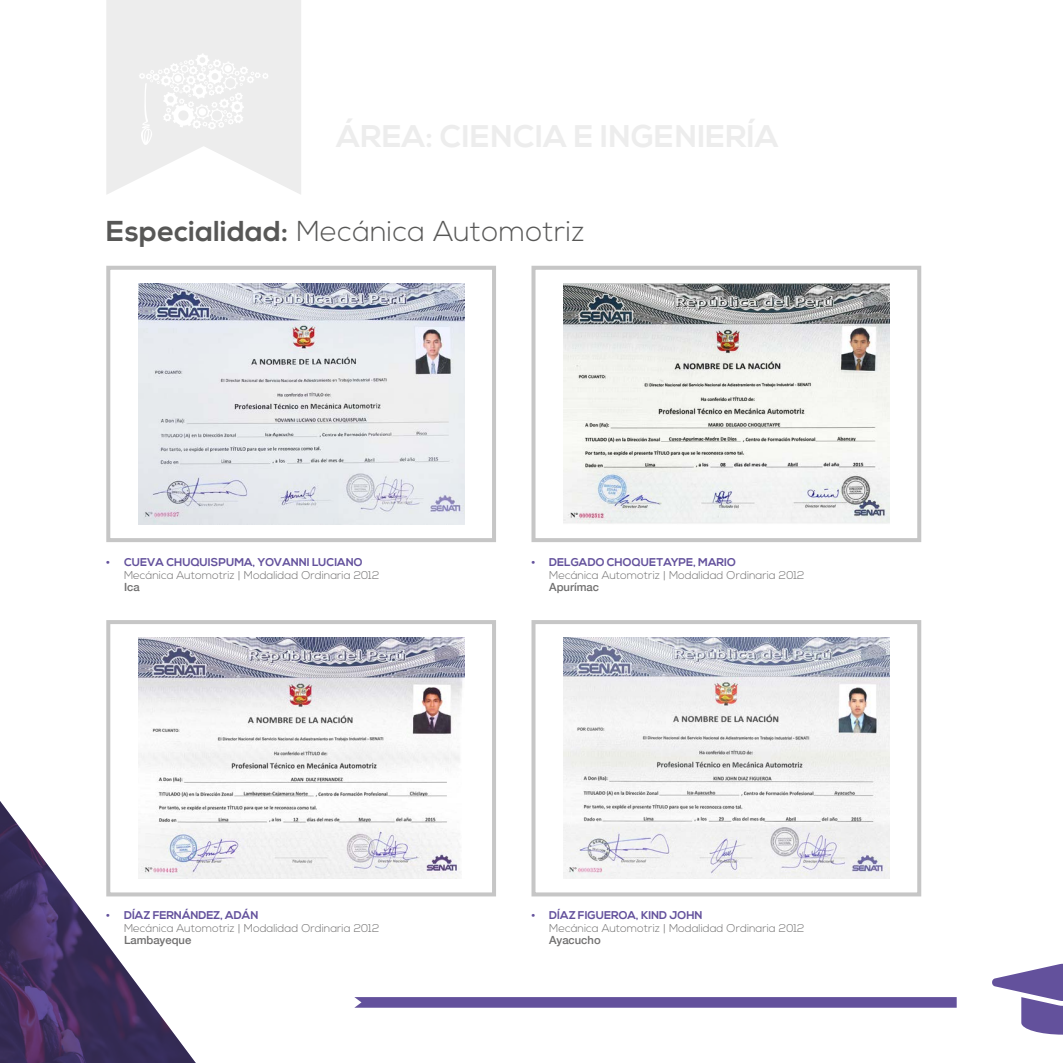
<style>
.page{position:relative;width:1063px;height:1063px;background:#fff}
.page>*{position:absolute;margin:0;border:0;box-sizing:border-box;transform-origin:0 0}
.t1{font:300 28.75px "Nexa";letter-spacing:.01em;color:#575756}
.t2{font:300 11.25px "Nexa";color:#706f6f}
.t3{font:700 11.25px "Nexa";color:#63519c}
.t4{font:500 11.25px "Helvetica 65";color:#706f6f}
.s1{font-weight:700}
</style>
<div class="page">
<svg style="left:106px;top:0;width:195px;height:194px"></svg>
<div style="left:225px;top:65px;width:6px;height:7px;background:#fff;border-radius:50%"></div>
<img style="left:0;top:801px;width:196px;height:262px">
<svg style="left:992px;top:964px;width:71px;height:71px"></svg>
<svg style="left:354px;top:997px;width:603px;height:11px;background:#69579f"></svg>
<div style="left:531px;top:266px;width:390px;height:276px;background:#fff;border:4px solid #c6c6c6"></div>
<div style="left:106px;top:266px;width:390px;height:276px;background:#fff;border:4px solid #c6c6c6"></div>
<img style="left:138px;top:283px;width:326px;height:241px">
<img style="left:564px;top:283px;width:325px;height:241px">
<div style="left:531px;top:620px;width:390px;height:276px;background:#fff;border:4px solid #c6c6c6"></div>
<div style="left:106px;top:620px;width:390px;height:276px;background:#fff;border:4px solid #c6c6c6"></div>
<img style="left:138px;top:638px;width:327px;height:241px">
<img style="left:563px;top:638px;width:326px;height:241px">
<h1 class="t1" style="left:106px;top:215px;width:480px"><span class="s1">Especialidad:</span> Mecánica Automotriz</h1>
<p class="t3" style="left:106px;top:556px;width:258px">• CUEVA CHUQUISPUMA, YOVANNI LUCIANO</p>
<p class="t2" style="left:124px;top:568px;width:257px">Mecánica Automotriz | Modalidad Ordinaria 2012</p>
<p class="t4" style="left:124px;top:581px;width:17px">Ica</p>
<p class="t3" style="left:106px;top:909px;width:154px">• DÍAZ FERNÁNDEZ, ADÁN</p>
<p class="t2" style="left:124px;top:922px;width:257px">Mecánica Automotriz | Modalidad Ordinaria 2012</p>
<p class="t4" style="left:124px;top:934px;width:69px">Lambayeque</p>
<p class="t3" style="left:531px;top:556px;width:206px">• DELGADO CHOQUETAYPE, MARIO</p>
<p class="t2" style="left:549px;top:568px;width:257px">Mecánica Automotriz | Modalidad Ordinaria 2012</p>
<p class="t4" style="left:549px;top:581px;width:51px">Apurímac</p>
<p class="t3" style="left:531px;top:909px;width:173px">• DÍAZ FIGUEROA, KIND JOHN</p>
<p class="t2" style="left:549px;top:922px;width:257px">Mecánica Automotriz | Modalidad Ordinaria 2012</p>
<p class="t4" style="left:549px;top:934px;width:53px">Ayacucho</p>
</div>
